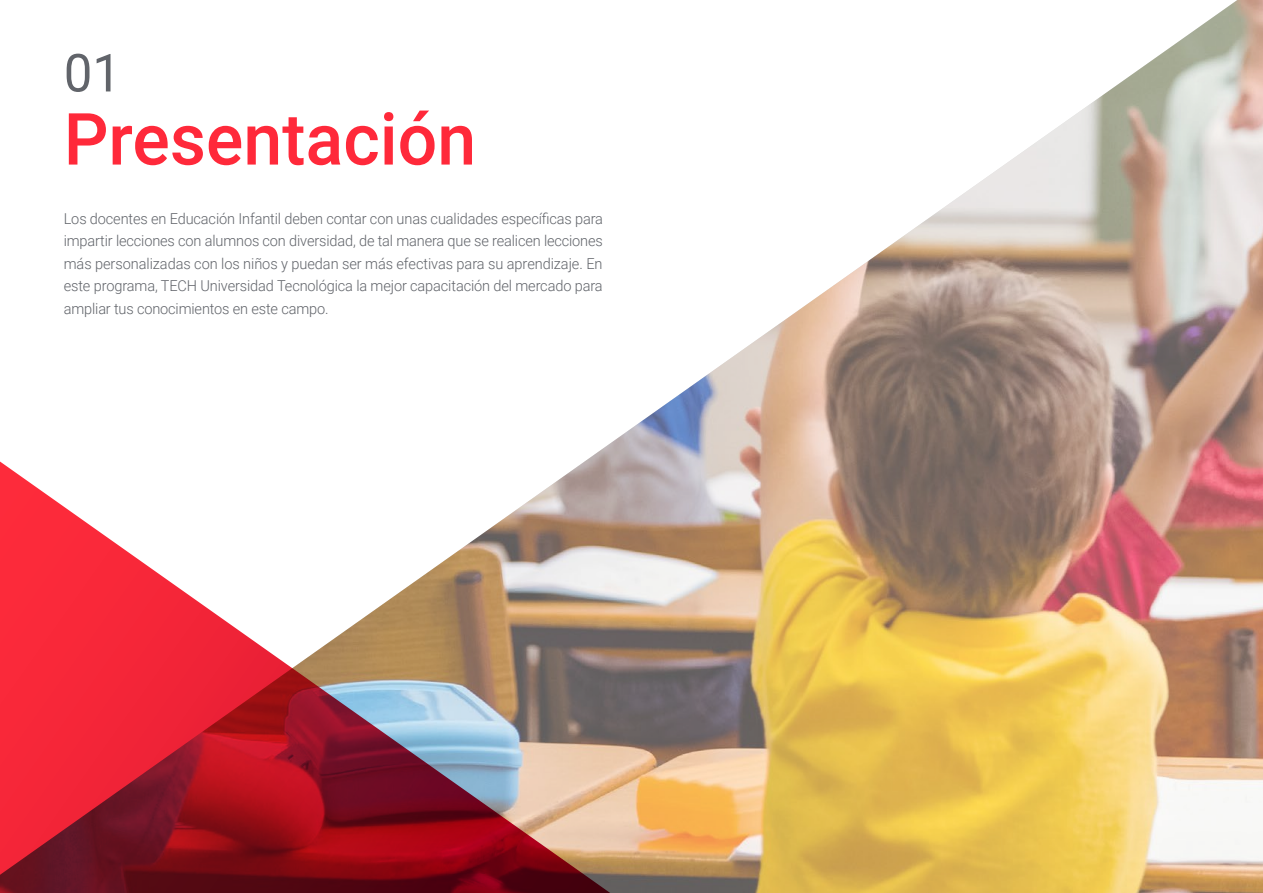
<style>
.page{position:relative;width:1263px;height:893px;background:#fff}
.page>*{position:absolute;margin:0;border:0;box-sizing:border-box;transform-origin:0 0}
.t1{font:500 72px "Roboto";color:#ff293a}
.t2{font:52.5px "Roboto";color:#61646a}
.t3{font:300 15px/22.5px "Roboto";letter-spacing:-.01em;color:#61646a;text-align:justify}
</style>
<div class="page">
<img style="left:607px;top:0;width:656px;height:893px">
<svg style="left:0;top:446px;width:640px;height:447px"></svg>
<h2 class="t2" style="left:64px;top:36px;width:59px">01</h2>
<h1 class="t1" style="left:64px;top:89px;width:414px">Presentación</h1>
<p class="t3" style="left:64px;top:207px;width:541px">Los docentes en Educación Infantil deben contar con unas cualidades específicas para impartir lecciones con alumnos con diversidad, de tal manera que se realicen lecciones más personalizadas con los niños y puedan ser más efectivas para su aprendizaje. En este programa, TECH Universidad Tecnológica la mejor capacitación del mercado para ampliar tus conocimientos en este campo.</p>
</div>
